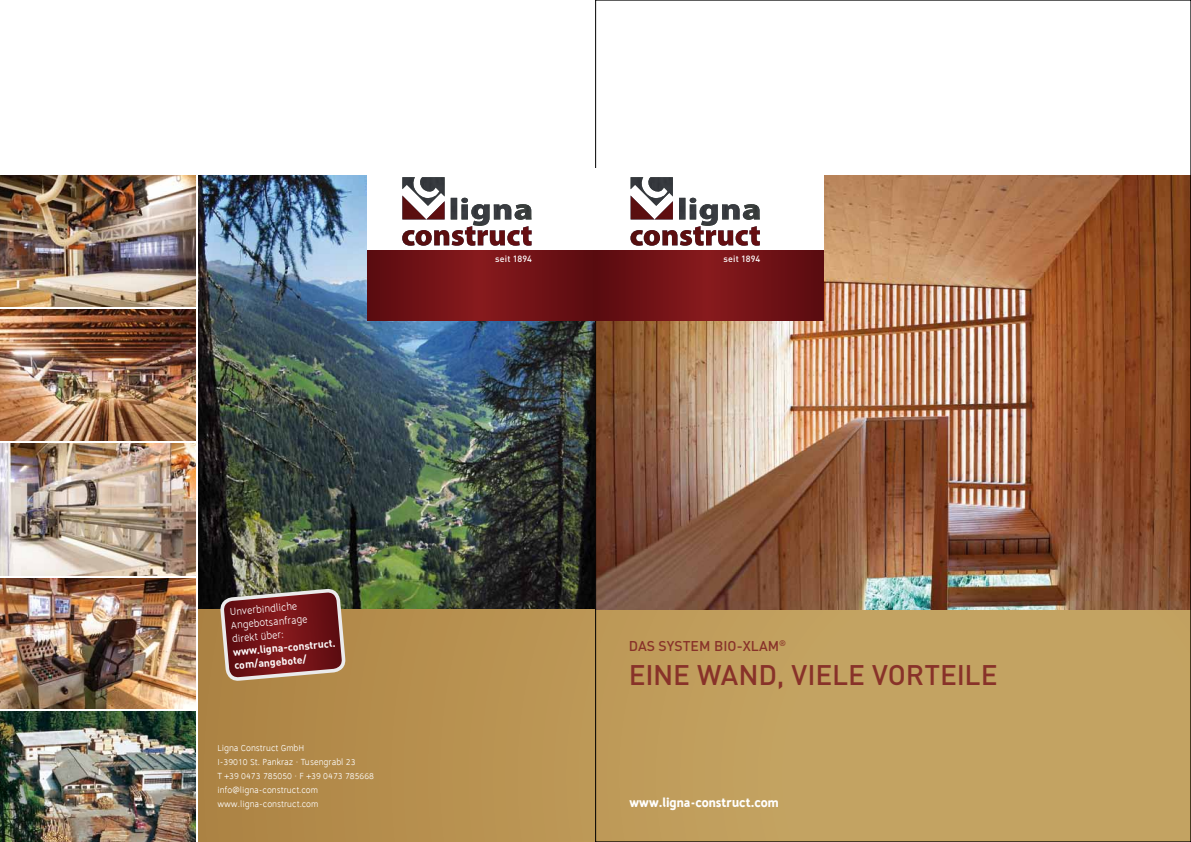
<style>
.page{position:relative;width:1191px;height:842px;background:#fff}
.page>*{position:absolute;margin:0;border:0;box-sizing:border-box;transform-origin:0 0}
.t1{font:500 28px "DIN";color:#883229}
.t2{font:500 14px "DIN";letter-spacing:.005em;color:#883229}
.t3{font:700 13.5px "Lunnemann";color:#fff}
.t4{font:11px/13.5px "Lunnemann";color:#fff}
.t5{font:700 10.5px/13.5px "DIN";color:#fff}
.t6{font:9.5px/14px "Lunnemann";color:#fff}
.t7{font:500 9px "DIN";letter-spacing:.02em;color:#fff}
</style>
<div class="page">
<img style="left:198px;top:175px;width:991px;height:434px">
<div style="left:198px;top:609px;width:993px;height:233px;background:linear-gradient(to right,#b18847,#c8ab69)"></div>
<img style="left:0;top:175px;width:196px;height:131px">
<img style="left:0;top:309px;width:196px;height:132px">
<img style="left:0;top:444px;width:196px;height:131px">
<img style="left:0;top:578px;width:195px;height:131px">
<img style="left:0;top:711px;width:196px;height:131px">
<svg style="left:221px;top:590px;width:123px;height:90px;background:#813534"></svg>
<div style="left:367px;top:168px;width:456px;height:96px;background:#fff"></div>
<svg style="left:630px;top:226px;width:130px;height:20px"></svg>
<img style="left:630px;top:177px;width:130px;height:49px">
<svg style="left:595px;top:251px;width:228px;height:69px;background:#701216"></svg>
<svg style="left:402px;top:226px;width:129px;height:20px"></svg>
<img style="left:402px;top:177px;width:129px;height:49px">
<svg style="left:367px;top:251px;width:228px;height:69px;background:#701216"></svg>
<p class="t7" style="left:495px;top:253px;width:39px">SEIT 1894</p>
<p class="t7" style="left:723px;top:253px;width:39px">SEIT 1894</p>
<p class="t4" style="left:229px;top:605px;width:79px;rotate:-5deg">Unverbindliche<br>Angebotsanfrage direkt über:</p>
<p class="t5" style="left:233px;top:645px;width:104px;rotate:-5deg">www.ligna-construct. com/angebote/</p>
<p class="t6" style="left:217px;top:741px;width:158px">Ligna Construct GmbH<br>I-39010 St. Pankraz · Tusengrabl 23<br>T +39 0473 785050 · F +39 0473 785668 info@ligna-construct.com www.ligna-construct.com</p>
<h2 class="t2" style="left:629px;top:637px;width:159px">DAS SYSTEM BIO-XLAM<sup>®</sup></h2>
<h1 class="t1" style="left:629px;top:657px;width:370px">EINE WAND, VIELE VORTEILE</h1>
<h3 class="t3" style="left:629px;top:795px;width:151px">www.ligna-construct.com</h3>
</div>
